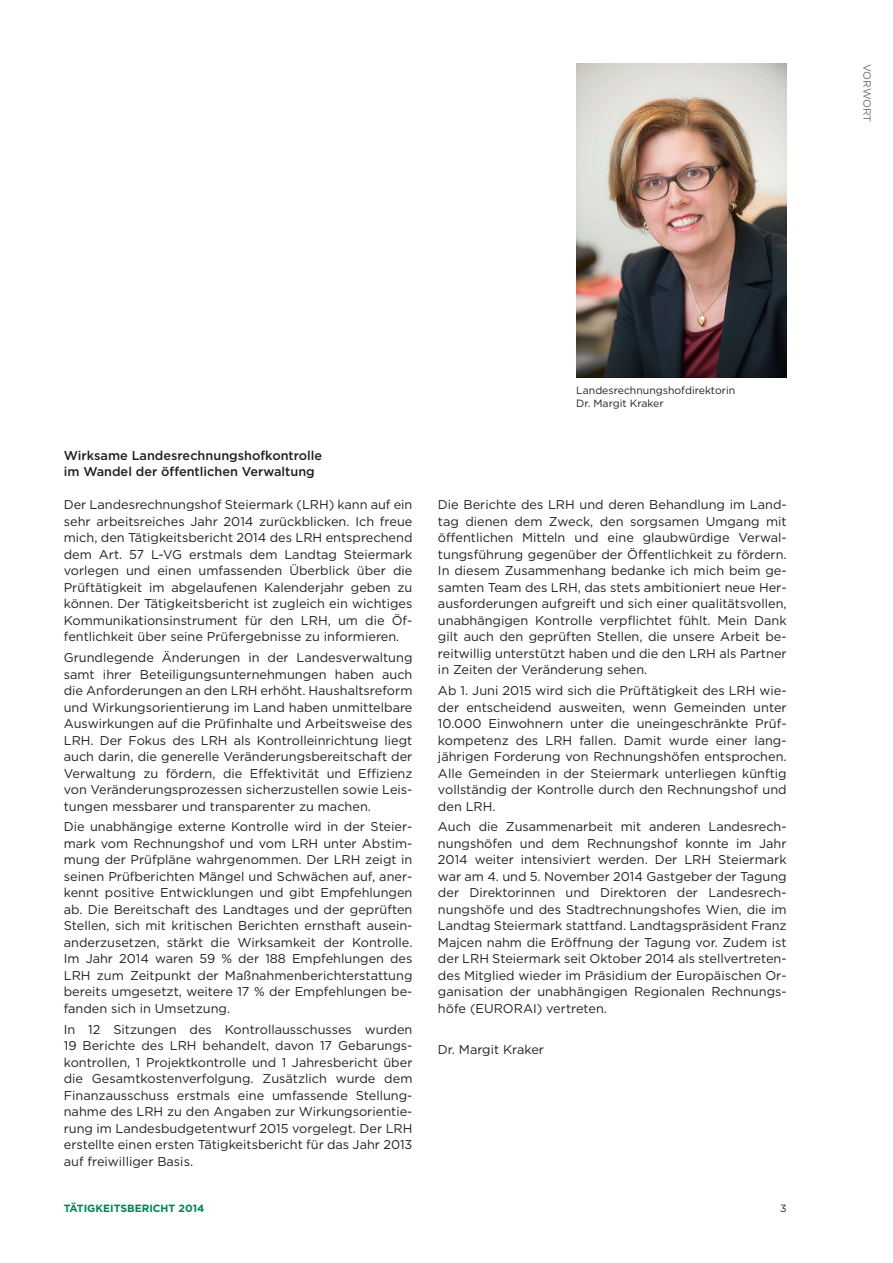
<style>
.page{position:relative;width:893px;height:1263px;background:#fff}
.page>*{position:absolute;margin:0;border:0;box-sizing:border-box;transform-origin:0 0}
.t1{font:12.75px/16.5px "Gotham";color:#231f20;text-align:justify}
.t2{font:500 12.75px/16.5px "Gotham";color:#231f20}
.t3{font:10.5px/12.6px "Gotham";color:#231f20}
.t4{font:700 10.5px "Gotham";color:#008454}
.t5{font:10.5px "Gotham";letter-spacing:-.01em;color:#6c6d70}
</style>
<div class="page">
<img style="left:576px;top:64px;width:211px;height:313px">
<p class="t5" style="left:874px;top:64px;width:60px;rotate:90deg">VORWORT</p>
<p class="t2" style="left:64px;top:447px;width:260px">Wirksame Landesrechnungshofkontrolle im Wandel der öffentlichen Verwaltung</p>
<p class="t1" style="left:64px;top:496px;width:350px">Der Landesrechnungshof Steiermark (LRH) kann auf ein sehr arbeitsreiches Jahr 2014 zurückblicken. Ich freue mich, den Tätigkeitsbericht 2014 des LRH entsprechend dem Art. 57 L-VG erstmals dem Landtag Steiermark vorlegen und einen umfassenden Überblick über die Prüftätigkeit im abgelaufenen Kalenderjahr geben zu können. Der Tätigkeitsbericht ist zugleich ein wichtiges Kommunikationsinstrument für den LRH, um die Öf&shy;fentlichkeit über seine Prüfergebnisse zu informieren.</p>
<p class="t1" style="left:64px;top:649px;width:350px">Grundlegende Änderungen in der Landesverwaltung samt ihrer Beteiligungsunternehmungen haben auch die Anforderungen an den LRH erhöht. Haushaltsreform und Wirkungsorientierung im Land haben unmittelbare Auswirkungen auf die Prüfinhalte und Arbeitsweise des LRH. Der Fokus des LRH als Kontrolleinrichtung liegt auch darin, die generelle Veränderungsbereitschaft der Verwaltung zu fördern, die Effektivität und Effizienz von Veränderungsprozessen sicherzustellen sowie Leis&shy;tungen messbarer und transparenter zu machen.</p>
<p class="t1" style="left:64px;top:818px;width:350px">Die unabhängige externe Kontrolle wird in der Steier&shy;mark vom Rechnungshof und vom LRH unter Abstim&shy;mung der Prüfpläne wahrgenommen. Der LRH zeigt in seinen Prüfberichten Mängel und Schwächen auf, aner&shy;kennt positive Entwicklungen und gibt Empfehlungen ab. Die Bereitschaft des Landtages und der geprüften Stellen, sich mit kritischen Berichten ernsthaft ausein&shy;anderzusetzen, stärkt die Wirksamkeit der Kontrolle.<br>Im Jahr 2014 waren 59 % der 188 Empfehlungen des LRH zum Zeitpunkt der Maßnahmenberichterstattung bereits umgesetzt, weitere 17 % der Empfehlungen be&shy;fanden sich in Umsetzung.</p>
<p class="t1" style="left:64px;top:1020px;width:350px">In 12 Sitzungen des Kontrollausschusses wurden 19 Berichte des LRH behandelt, davon 17 Gebarungs&shy;kontrollen, 1 Projektkontrolle und 1 Jahresbericht über die Gesamtkostenverfolgung. Zusätzlich wurde dem Finanzausschuss erstmals eine umfassende Stellung&shy;nahme des LRH zu den Angaben zur Wirkungsorientie&shy;rung im Landesbudgetentwurf 2015 vorgelegt. Der LRH erstellte einen ersten Tätigkeitsbericht für das Jahr 2013 auf freiwilliger Basis.</p>
<p class="t3" style="left:576px;top:384px;width:160px">Landesrechnungshofdirektorin<br>Dr. Margit Kraker</p>
<p class="t1" style="left:438px;top:496px;width:350px">Die Berichte des LRH und deren Behandlung im Land&shy;tag dienen dem Zweck, den sorgsamen Umgang mit öffentlichen Mitteln und eine glaubwürdige Verwal&shy;tungsführung gegenüber der Öffentlichkeit zu fördern.<br>In diesem Zusammenhang bedanke ich mich beim ge&shy;samten Team des LRH, das stets ambitioniert neue Her&shy;ausforderungen aufgreift und sich einer qualitätsvollen, unabhängigen Kontrolle verpflichtet fühlt. Mein Dank gilt auch den geprüften Stellen, die unsere Arbeit be&shy;reitwillig unterstützt haben und die den LRH als Partner in Zeiten der Veränderung sehen.</p>
<p class="t1" style="left:438px;top:682px;width:350px">Ab 1. Juni 2015 wird sich die Prüftätigkeit des LRH wie&shy;der entscheidend ausweiten, wenn Gemeinden unter 10.000 Einwohnern unter die uneingeschränkte Prüf&shy;kompetenz des LRH fallen. Damit wurde einer lang&shy;jährigen Forderung von Rechnungshöfen entsprochen.<br>Alle Gemeinden in der Steiermark unterliegen künftig vollständig der Kontrolle durch den Rechnungshof und den LRH.</p>
<p class="t1" style="left:438px;top:818px;width:350px">Auch die Zusammenarbeit mit anderen Landesrech&shy;nungshöfen und dem Rechnungshof konnte im Jahr 2014 weiter intensiviert werden. Der LRH Steiermark war am 4. und 5. November 2014 Gastgeber der Tagung der Direktorinnen und Direktoren der Landesrech&shy;nungshöfe und des Stadtrechnungshofes Wien, die im Landtag Steiermark stattfand. Landtagspräsident Franz Majcen nahm die Eröffnung der Tagung vor. Zudem ist der LRH Steiermark seit Oktober 2014 als stellvertreten&shy;des Mitglied wieder im Präsidium der Europäischen Or&shy;ganisation der unabhängigen Regionalen Rechnungs&shy;höfe (EURORAI) vertreten.</p>
<p class="t1" style="left:438px;top:1041px;width:108px">Dr. Margit Kraker</p>
<p class="t4" style="left:64px;top:1201px;width:142px">TÄTIGKEITSBERICHT 2014</p>
<p class="t3" style="left:780px;top:1201px;width:8px">3</p>
</div>
